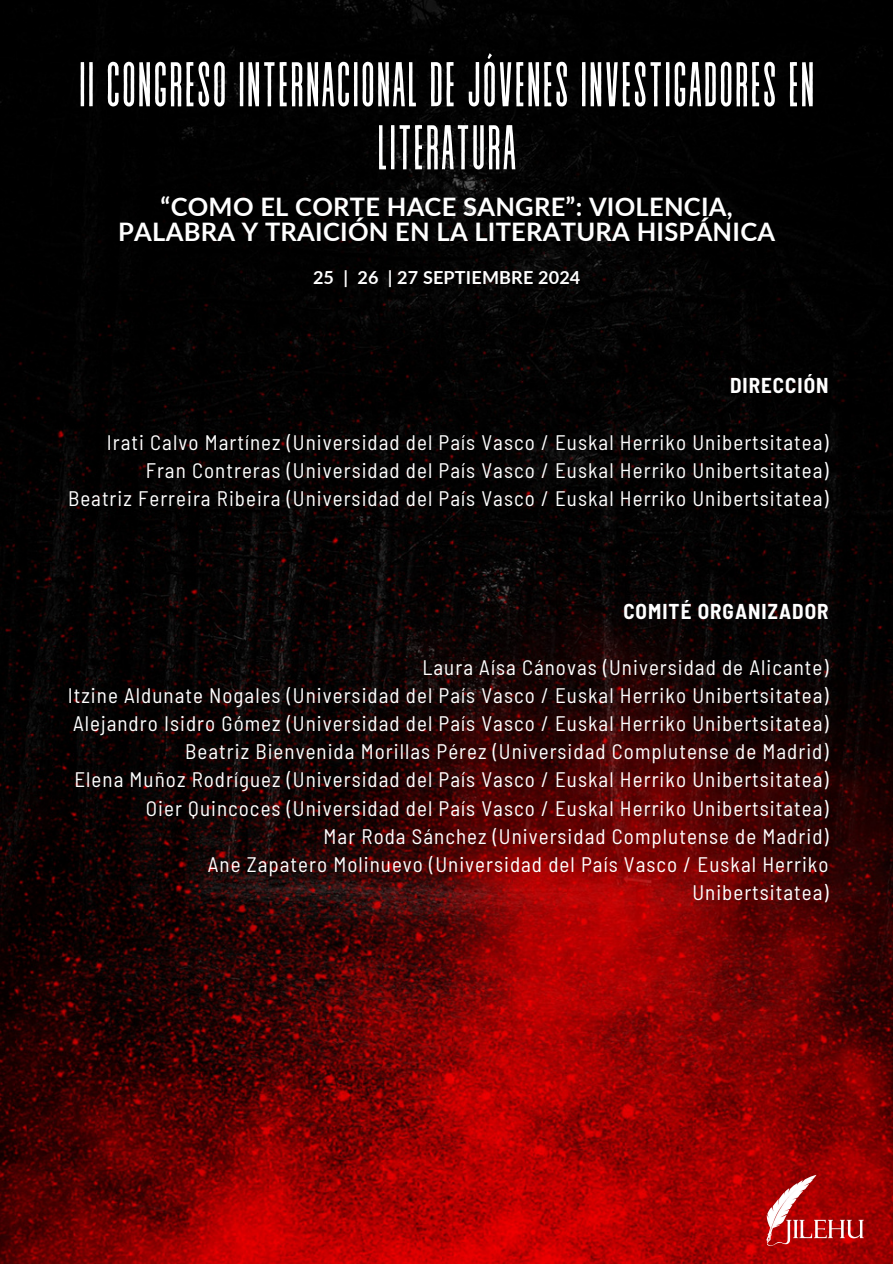
<style>
.page{position:relative;width:893px;height:1264px;background:#fff}
.page>*{position:absolute;margin:0;border:0;box-sizing:border-box;transform-origin:0 0}
.t1{font:63px/63px "Revive 80 Tall";letter-spacing:.01em;color:#fff;text-align:center}
.t2{font:700 25.5px/24.8px "Lato";letter-spacing:.01em;color:#fff;text-align:center}
.t3{font:semi-condensed 21px/28.2px "Barlow";letter-spacing:.05em;color:#fff;text-align:right}
.t4{font:700 semi-condensed 21px "Barlow";letter-spacing:.05em;color:#fff}
.t5{font:700 18px "Lato";letter-spacing:.01em;color:#fff}
</style>
<div class="page">
<img style="left:0;top:0;width:892px;height:1263px">
<img style="left:752px;top:1147px;width:116px;height:116px">
<h1 class="t1" style="left:78px;top:58px;width:738px">II CONGRESO INTERNACIONAL DE JÓVENES INVESTIGADORES EN<br>LITERATURA</h1>
<h2 class="t2" style="left:118px;top:194px;width:658px">“COMO EL CORTE HACE SANGRE”: VIOLENCIA,<br>PALABRA Y TRAICIÓN EN LA LITERATURA HISPÁNICA</h2>
<p class="t5" style="left:313px;top:266px;width:269px">25 | 26 | 27 SEPTIEMBRE 2024</p>
<p class="t4" style="left:730px;top:372px;width:100px">DIRECCIÓN</p>
<p class="t3" style="left:68px;top:427px;width:762px">Irati Calvo Martínez (Universidad del País Vasco / Euskal Herriko Unibertsitatea)<br>Fran Contreras (Universidad del País Vasco / Euskal Herriko Unibertsitatea)<br>Beatriz Ferreira Ribeira (Universidad del País Vasco / Euskal Herriko Unibertsitatea)</p>
<p class="t4" style="left:623px;top:597px;width:207px">COMITÉ ORGANIZADOR</p>
<p class="t3" style="left:68px;top:652px;width:762px">Laura Aísa Cánovas (Universidad de Alicante)<br>Itzine Aldunate Nogales (Universidad del País Vasco / Euskal Herriko Unibertsitatea)<br>Alejandro Isidro Gómez (Universidad del País Vasco / Euskal Herriko Unibertsitatea)<br>Beatriz Bienvenida Morillas Pérez (Universidad Complutense de Madrid)<br>Elena Muñoz Rodríguez (Universidad del País Vasco / Euskal Herriko Unibertsitatea)<br>Oier Quincoces (Universidad del País Vasco / Euskal Herriko Unibertsitatea)<br>Mar Roda Sánchez (Universidad Complutense de Madrid)<br>Ane Zapatero Molinuevo (Universidad del País Vasco / Euskal Herriko Unibertsitatea)</p>
</div>
